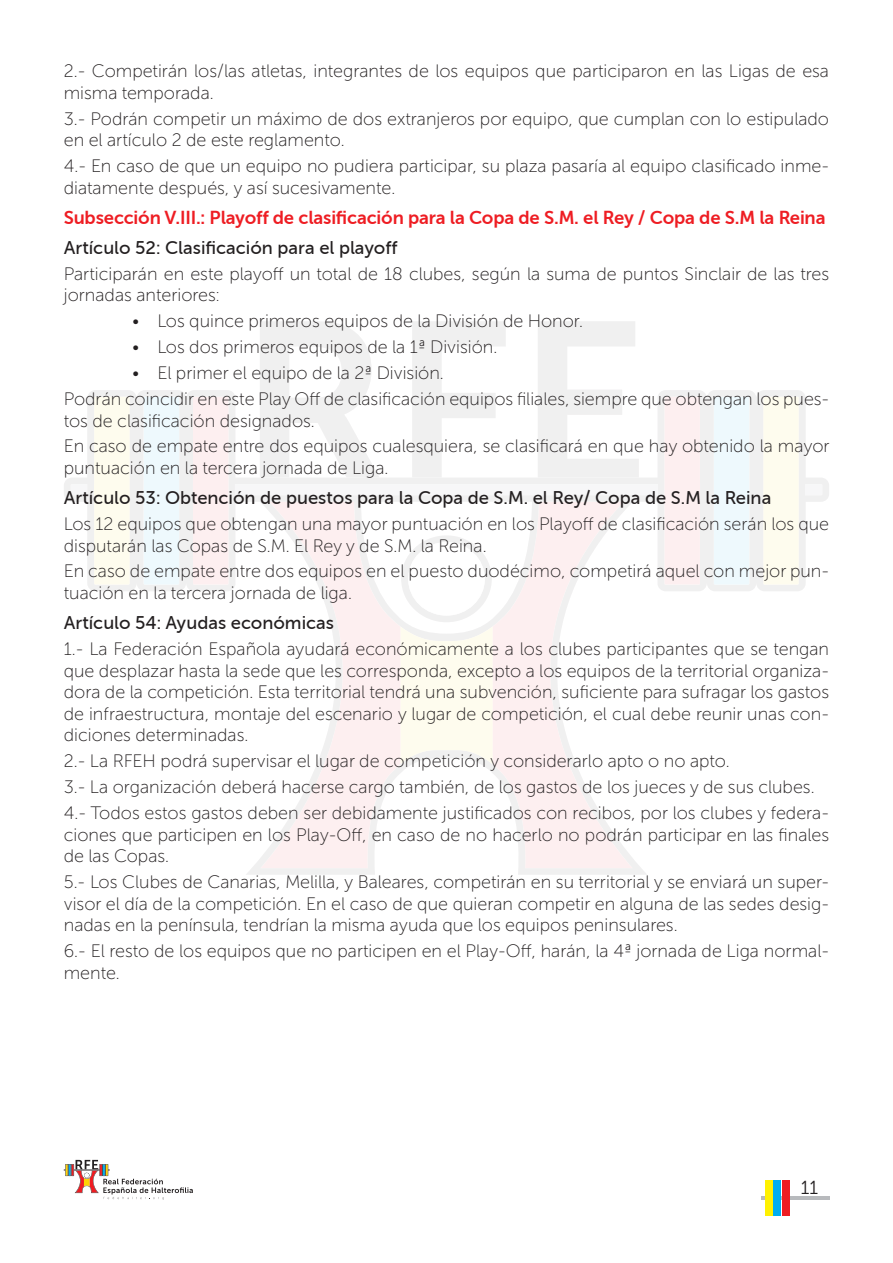
<style>
.page{position:relative;width:893px;height:1263px;background:#fff}
.page>*{position:absolute;margin:0;border:0;box-sizing:border-box;transform-origin:0 0}
.Texto{font:18px/21.6px "Museo Sans Cyrl 100";color:#231f20}
.Ladillo_1{font:18px "Museo Sans Cyrl 500";color:#231f20}
.Ladillo{font:18px "Museo Sans Cyrl 700";letter-spacing:-.01em;color:#ee1d23}
.t1{font:18px "Museo Sans Cyrl 300";color:#231f20}
</style>
<div class="page">
<hr style="left:761px;top:1196px;width:68px;height:3px;background:#b8babd">
<div style="left:782px;top:1180px;width:8px;height:35px;background:#ee1d23"></div>
<div style="left:774px;top:1180px;width:7px;height:35px;background:#00aeef"></div>
<div style="left:765px;top:1180px;width:8px;height:35px;background:#fff101"></div>
<svg style="left:64px;top:1160px;width:129px;height:40px"></svg>
<svg style="left:538px;top:321px;width:97px;height:69px"></svg>
<svg style="left:412px;top:321px;width:94px;height:69px"></svg>
<svg style="left:260px;top:321px;width:111px;height:69px"></svg>
<svg style="left:64px;top:390px;width:765px;height:485px"></svg>
<svg style="left:401px;top:535px;width:92px;height:229px"></svg>
<p class="Texto" style="left:64px;top:61px;width:767px">2.- Competirán los/las atletas, integrantes de los equipos que participaron en las Ligas de esa misma temporada.</p>
<p class="Texto" style="left:64px;top:108px;width:767px">3.- Podrán competir un máximo de dos extranjeros por equipo, que cumplan con lo estipulado en el artículo 2 de este reglamento.</p>
<p class="Texto" style="left:64px;top:155px;width:767px">4.- En caso de que un equipo no pudiera participar, su plaza pasaría al equipo clasificado inme&shy;diatamente después, y así sucesivamente.</p>
<p class="Ladillo" style="left:64px;top:207px;width:763px">Subsección V.III.: Playoff de clasificación para la Copa de S.M. el Rey / Copa de S.M la Reina</p>
<p class="Ladillo_1" style="left:64px;top:238px;width:336px">Artículo 52: Clasificación para el playoff</p>
<p class="Texto" style="left:64px;top:263px;width:767px">Participarán en este playoff un total de 18 clubes, según la suma de puntos Sinclair de las tres jornadas anteriores:</p>
<p class="Texto" style="left:132px;top:311px;width:453px">• Los quince primeros equipos de la División de Honor.</p>
<p class="Texto" style="left:132px;top:336px;width:367px">• Los dos primeros equipos de la 1ª División.</p>
<p class="Texto" style="left:132px;top:362px;width:314px">• El primer el equipo de la 2ª División.</p>
<p class="Texto" style="left:64px;top:388px;width:767px">Podrán coincidir en este Play Off de clasificación equipos filiales, siempre que obtengan los pues&shy;tos de clasificación designados.</p>
<p class="Texto" style="left:64px;top:436px;width:767px">En caso de empate entre dos equipos cualesquiera, se clasificará en que hay obtenido la mayor puntuación en la tercera jornada de Liga.</p>
<p class="Ladillo_1" style="left:64px;top:488px;width:709px">Artículo 53: Obtención de puestos para la Copa de S.M. el Rey/ Copa de S.M la Reina</p>
<p class="Texto" style="left:64px;top:513px;width:767px">Los 12 equipos que obtengan una mayor puntuación en los Playoff de clasificación serán los que disputarán las Copas de S.M. El Rey y de S.M. la Reina.</p>
<p class="Texto" style="left:64px;top:561px;width:767px">En caso de empate entre dos equipos en el puesto duodécimo, competirá aquel con mejor pun&shy;tuación en la tercera jornada de liga.</p>
<p class="Ladillo_1" style="left:64px;top:613px;width:272px">Artículo 54: Ayudas económicas</p>
<p class="Texto" style="left:64px;top:638px;width:767px;text-align:justify">1.- La Federación Española ayudará económicamente a los clubes participantes que se tengan que desplazar hasta la sede que les corresponda, excepto a los equipos de la territorial organiza&shy;dora de la competición. Esta territorial tendrá una subvención, suficiente para sufragar los gastos de infraestructura, montaje del escenario y lugar de competición, el cual debe reunir unas con&shy;diciones determinadas.</p>
<p class="Texto" style="left:64px;top:750px;width:668px">2.- La RFEH podrá supervisar el lugar de competición y considerarlo apto o no apto.</p>
<p class="Texto" style="left:64px;top:776px;width:752px">3.- La organización deberá hacerse cargo también, de los gastos de los jueces y de sus clubes.</p>
<p class="Texto" style="left:64px;top:802px;width:767px;text-align:justify">4.- Todos estos gastos deben ser debidamente justificados con recibos, por los clubes y federa&shy;ciones que participen en los Play-Off, en caso de no hacerlo no podrán participar en las finales de las Copas.</p>
<p class="Texto" style="left:64px;top:871px;width:767px;text-align:justify">5.- Los Clubes de Canarias, Melilla, y Baleares, competirán en su territorial y se enviará un super&shy;visor el día de la competición. En el caso de que quieran competir en alguna de las sedes desig&shy;nadas en la península, tendrían la misma ayuda que los equipos peninsulares.</p>
<p class="Texto" style="left:64px;top:940px;width:767px">6.- El resto de los equipos que no participen en el Play-Off, harán, la 4ª jornada de Liga normal&shy;mente.</p>
<p class="t1" style="left:801px;top:1177px;width:19px">11</p>
</div>
